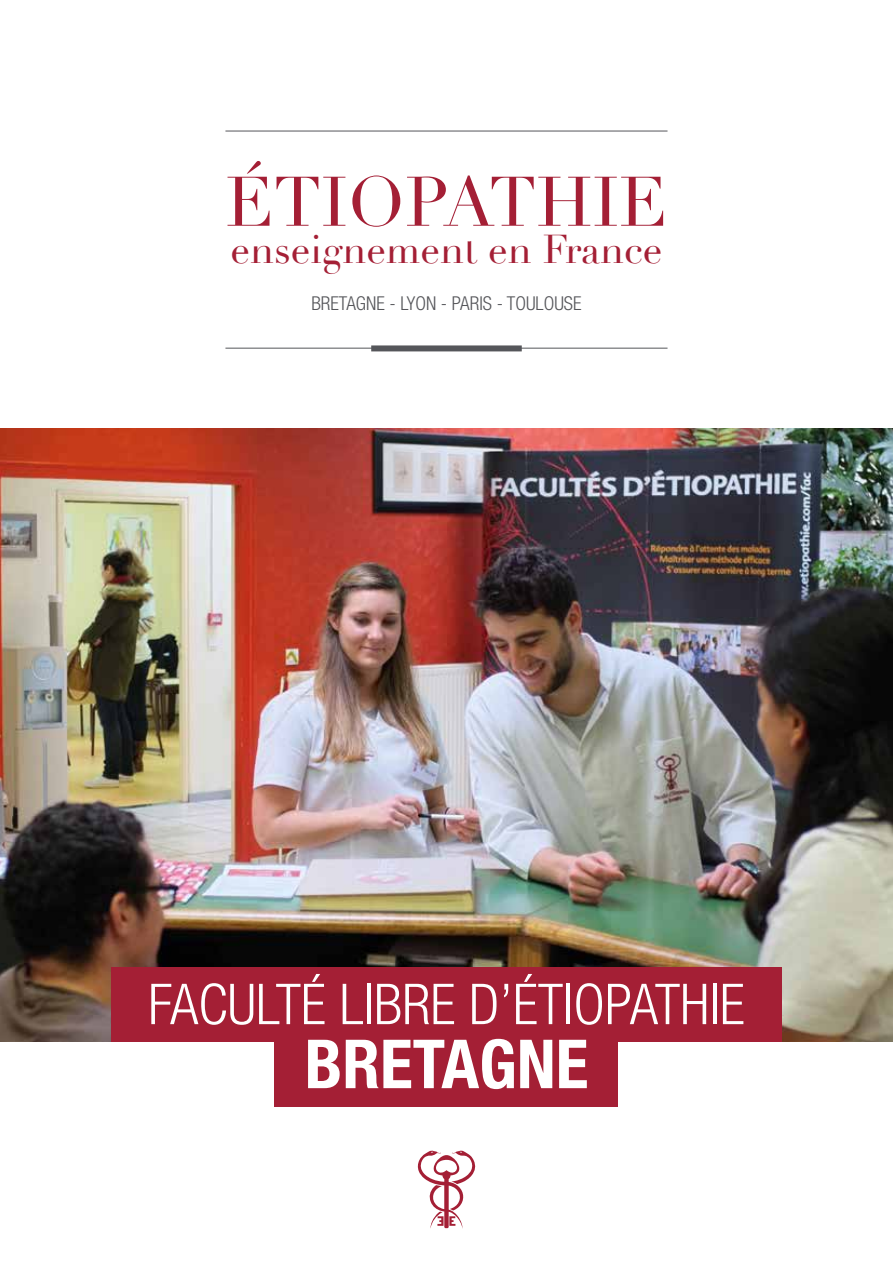
<style>
.page{position:relative;width:893px;height:1263px;background:#fff}
.page>*{position:absolute;margin:0;border:0;box-sizing:border-box;transform-origin:0 0}
.t1{font:68.85px "Didot";color:#a41f35}
.t2{font:700 condensed 67.8px "Helvetica Neue LT Std";color:#fff}
.t3{font:300 condensed 56.4px "Helvetica Neue LT Std";color:#fff}
.t4{font:39.3px "Didot";color:#a41f35}
.t5{font:300 condensed 19.05px "Helvetica Neue LT Std";color:#55565a}
</style>
<div class="page">
<hr style="left:225px;top:131px;width:442px;height:1px;background:#55565a">
<hr style="left:225px;top:348px;width:442px;height:1px;background:#55565a">
<div style="left:371px;top:345px;width:151px;height:6px;background:#55565a"></div>
<svg style="left:417px;top:1150px;width:59px;height:78px"></svg>
<img style="left:0;top:429px;width:893px;height:612px">
<div style="left:111px;top:967px;width:671px;height:75px;background:#a41f35"></div>
<div style="left:275px;top:1028px;width:343px;height:78px;background:#a41f35"></div>
<h1 class="t1" style="left:225px;top:161px;width:444px">ÉTIOPATHIE</h1>
<h3 class="t4" style="left:230px;top:226px;width:434px">enseignement en France</h3>
<p class="t5" style="left:311px;top:293px;width:272px">BRETAGNE - LYON - PARIS - TOULOUSE</p>
<h3 class="t3" style="left:148px;top:972px;width:598px">FACULTÉ LIBRE D’ÉTIOPATHIE</h3>
<h2 class="t2" style="left:305px;top:1023px;width:285px">BRETAGNE</h2>
</div>
